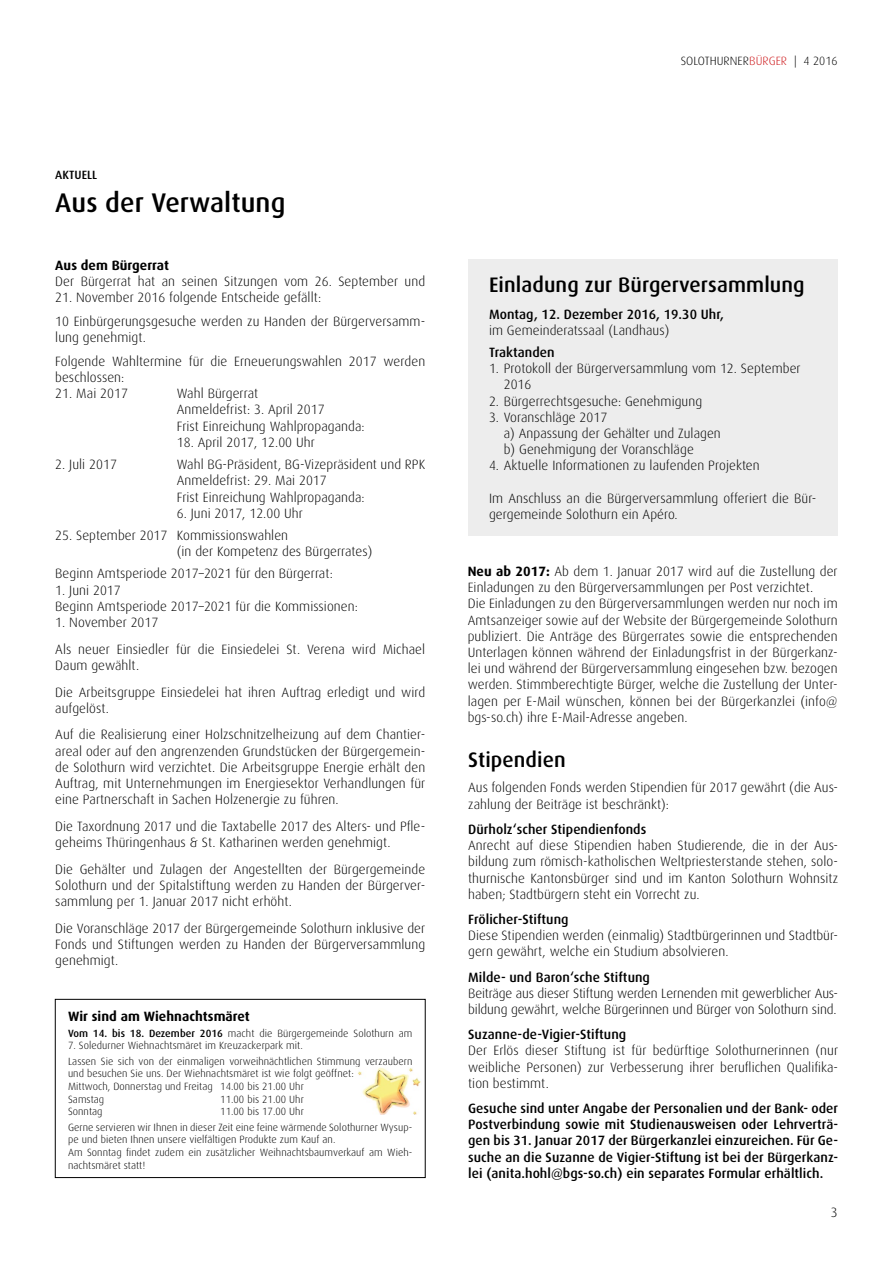
<style>
.page{position:relative;width:893px;height:1263px;background:#fff}
.page>*{position:absolute;margin:0;border:0;box-sizing:border-box;transform-origin:0 0}
.t1{font:500 27px "Dax";letter-spacing:.005em;color:#000}
.t2{font:500 21px "Dax";letter-spacing:.005em;color:#000}
.t3{font:300 13.5px/16.2px "Dax";letter-spacing:.005em;color:#000}
.t4{font:500 13.5px/16.2px "Dax";letter-spacing:.005em;color:#000;text-align:justify}
.t5{font:700 13.5px "Dax";letter-spacing:.005em;color:#000}
.t6{font:300 12px "Dax";letter-spacing:.005em;color:#000}
.t7{font:500 12px "Dax";color:#000}
.t8{font:300 10.5px/12.6px "Dax";letter-spacing:.005em;color:#000}
.s1{font-weight:500}
.s2{color:#cd171a}
.s3{font-weight:700}
</style>
<div class="page">
<div style="left:468px;top:259px;width:370px;height:277px;background:#ededed"></div>
<div style="left:55px;top:999px;width:371px;height:179px;border:1px solid #000"></div>
<img style="left:358px;top:1068px;width:63px;height:46px">
<p class="t7" style="left:55px;top:168px;width:44px">AKTUELL</p>
<h1 class="t1" style="left:55px;top:188px;width:232px">Aus der Verwaltung</h1>
<p class="t5" style="left:55px;top:258px;width:115px">Aus dem Bürgerrat</p>
<p class="t3" style="left:55px;top:273px;width:371px">Der Bürgerrat hat an seinen Sitzungen vom 26. September und</p>
<p class="t3" style="left:55px;top:286px;width:371px;line-height:23.7px">21. November 2016 folgende Entscheide gefällt:<br>10 Einbürgerungsgesuche werden zu Handen der Bürgerversamm-</p>
<p class="t3" style="left:55px;top:326px;width:371px;line-height:23.7px">lung genehmigt.<br>Folgende Wahltermine für die Erneuerungswahlen 2017 werden</p>
<p class="t3" style="left:55px;top:369px;width:71px">beschlossen:</p>
<p class="t3" style="left:55px;top:386px;width:74px">21. Mai 2017</p>
<p class="t3" style="left:177px;top:386px;width:189px">Wahl Bürgerrat<br>Anmeldefrist: 3. April 2017<br>Frist Einreichung Wahlpropaganda:</p>
<p class="t3" style="left:177px;top:434px;width:140px">18. April 2017, 12.00 Uhr</p>
<p class="t3" style="left:55px;top:456px;width:63px">2. Juli 2017</p>
<p class="t3" style="left:177px;top:456px;width:250px">Wahl BG-Präsident, BG-Vizepräsident und RPK<br>Anmeldefrist: 29. Mai 2017<br>Frist Einreichung Wahlpropaganda:</p>
<p class="t3" style="left:177px;top:505px;width:128px">6. Juni 2017, 12.00 Uhr</p>
<p class="t3" style="left:177px;top:527px;width:197px;text-indent:-122px">25. September 2017 Kommissionswahlen<br>(in der Kompetenz des Bürgerrates)</p>
<p class="t3" style="left:55px;top:566px;width:279px">Beginn Amtsperiode 2017–2021 für den Bürgerrat:</p>
<p class="t3" style="left:55px;top:582px;width:304px">1. Juni 2017<br>Beginn Amtsperiode 2017–2021 für die Kommissionen:</p>
<p class="t3" style="left:55px;top:609px;width:371px;line-height:26.7px">1. November 2017<br>Als neuer Einsiedler für die Einsiedelei St. Verena wird Michael</p>
<p class="t3" style="left:55px;top:652px;width:371px;line-height:26.7px">Daum gewählt.<br>Die Arbeitsgruppe Einsiedelei hat ihren Auftrag erledigt und wird</p>
<p class="t3" style="left:55px;top:695px;width:371px;line-height:26.7px">aufgelöst.<br>Auf die Realisierung einer Holzschnitzelheizung auf dem Chantier-</p>
<p class="t3" style="left:55px;top:743px;width:371px;text-align:justify">areal oder auf den angrenzenden Grundstücken der Bürgergemein&shy;de Solothurn wird verzichtet. Die Arbeitsgruppe Energie erhält den Auftrag, mit Unternehmungen im Energiesektor Verhandlungen für eine Partnerschaft in Sachen Holzenergie zu führen.</p>
<p class="t3" style="left:55px;top:818px;width:371px">Die Taxordnung 2017 und die Taxtabelle 2017 des Alters- und Pfle&shy;geheims Thüringenhaus &amp; St. Katharinen werden genehmigt.</p>
<p class="t3" style="left:55px;top:861px;width:371px;text-align:justify">Die Gehälter und Zulagen der Angestellten der Bürgergemeinde Solothurn und der Spitalstiftung werden zu Handen der Bürgerver&shy;sammlung per 1. Januar 2017 nicht erhöht.</p>
<p class="t3" style="left:55px;top:920px;width:371px;text-align:justify">Die Voranschläge 2017 der Bürgergemeinde Solothurn inklusive der Fonds und Stiftungen werden zu Handen der Bürgerversammlung genehmigt.</p>
<p class="t5" style="left:68px;top:1009px;width:183px">Wir sind am Wiehnachtsmäret</p>
<p class="t8" style="left:68px;top:1027px;width:346px"><span class="s1">Vom 14. bis 18. Dezember 2016</span> macht die Bürgergemeinde Solothurn am</p>
<p class="t8" style="left:68px;top:1038px;width:346px;line-height:15.6px">7. Soledurner Wiehnachtsmäret im Kreuzackerpark mit.<br>Lassen Sie sich von der einmaligen vorweihnächtlichen Stimmung verzaubern</p>
<p class="t8" style="left:68px;top:1067px;width:287px">und besuchen Sie uns. Der Wiehnachtsmäret ist wie folgt geöffnet:<br>Mittwoch, Donnerstag und Freitag 14.00 bis 21.00 Uhr<br>Samstag</p>
<p class="t8" style="left:220px;top:1093px;width:85px">11.00 bis 21.00 Uhr</p>
<p class="t8" style="left:68px;top:1104px;width:346px;line-height:15.6px;text-indent:152px">11.00 bis 17.00 Uhr<br>Gerne servieren wir Ihnen in dieser Zeit eine feine wärmende Solothurner Wysup-</p>
<p class="t8" style="left:68px;top:1133px;width:346px">pe und bieten Ihnen unsere vielfältigen Produkte zum Kauf an.<br>Am Sonntag findet zudem ein zusätzlicher Weihnachtsbaumverkauf am Wieh&shy;nachtsmäret statt!</p>
<p class="t8" style="left:68px;top:1105px;width:36px">Sonntag</p>
<p class="t6" style="left:681px;top:54px;width:158px">SOLOTHURNER<span class="s2">BÜRGER</span> | 4 2016</p>
<h2 class="t2" style="left:489px;top:273px;width:317px">Einladung zur Bürgerversammlung</h2>
<p class="t4" style="left:489px;top:306px;width:236px">Montag, 12. Dezember 2016, 19.30 Uhr,</p>
<p class="t3" style="left:489px;top:322px;width:182px">im Gemeinderatssaal (Landhaus)</p>
<p class="t4" style="left:489px;top:344px;width:67px">Traktanden</p>
<p class="t3" style="left:504px;top:361px;width:298px;text-indent:-15px">1. Protokoll der Bürgerversammlung vom 12. September<br>2016</p>
<p class="t3" style="left:489px;top:393px;width:215px">2. Bürgerrechtsgesuche: Genehmigung</p>
<p class="t3" style="left:504px;top:409px;width:219px;text-indent:-15px">3. Voranschläge 2017<br>a) Anpassung der Gehälter und Zulagen b) Genehmigung der Voranschläge</p>
<p class="t3" style="left:489px;top:458px;width:272px">4. Aktuelle Informationen zu laufenden Projekten</p>
<p class="t3" style="left:489px;top:490px;width:329px">Im Anschluss an die Bürgerversammlung offeriert die Bür&shy;gergemeinde Solothurn ein Apéro.</p>
<p class="t3" style="left:468px;top:563px;width:371px"><span class="s3">Neu ab 2017:</span> Ab dem 1. Januar 2017 wird auf die Zustellung der Einladungen zu den Bürgerversammlungen per Post verzichtet.<br>Die Einladungen zu den Bürgerversammlungen werden nur noch im Amtsanzeiger sowie auf der Website der Bürgergemeinde Solothurn publiziert. Die Anträge des Bürgerrates sowie die entsprechenden Unterlagen können während der Einladungsfrist in der Bürgerkanz&shy;lei und während der Bürgerversammlung eingesehen bzw. bezogen werden. Stimmberechtigte Bürger, welche die Zustellung der Unter&shy;lagen per E-Mail wünschen, können bei der Bürgerkanzlei (info@ bgs-so.ch) ihre E-Mail-Adresse angeben.</p>
<h2 class="t2" style="left:468px;top:748px;width:99px">Stipendien</h2>
<p class="t3" style="left:468px;top:780px;width:371px">Aus folgenden Fonds werden Stipendien für 2017 gewährt (die Aus&shy;zahlung der Beiträge ist beschränkt):</p>
<p class="t4" style="left:468px;top:821px;width:180px">Dürholz‘scher Stipendienfonds</p>
<p class="t3" style="left:468px;top:837px;width:371px;text-align:justify">Anrecht auf diese Stipendien haben Studierende, die in der Aus&shy;bildung zum römisch-katholischen Weltpriesterstande stehen, solo&shy;thurnische Kantonsbürger sind und im Kanton Solothurn Wohnsitz haben; Stadtbürgern steht ein Vorrecht zu.</p>
<p class="t4" style="left:468px;top:911px;width:102px">Frölicher-Stiftung</p>
<p class="t3" style="left:468px;top:927px;width:371px">Diese Stipendien werden (einmalig) Stadtbürgerinnen und Stadtbür&shy;gern gewährt, welche ein Studium absolvieren.</p>
<p class="t4" style="left:468px;top:969px;width:183px">Milde- und Baron‘sche Stiftung</p>
<p class="t3" style="left:468px;top:985px;width:371px">Beiträge aus dieser Stiftung werden Lernenden mit gewerblicher Aus&shy;bildung gewährt, welche Bürgerinnen und Bürger von Solothurn sind.</p>
<p class="t4" style="left:468px;top:1026px;width:160px">Suzanne-de-Vigier-Stiftung</p>
<p class="t3" style="left:468px;top:1043px;width:371px;text-align:justify">Der Erlös dieser Stiftung ist für bedürftige Solothurnerinnen (nur weibliche Personen) zur Verbesserung ihrer beruflichen Qualifika&shy;tion bestimmt.</p>
<p class="t4" style="left:468px;top:1100px;width:371px">Gesuche sind unter Angabe der Personalien und der Bank- oder Postverbindung sowie mit Studienausweisen oder Lehrverträ&shy;gen bis 31. Januar 2017 der Bürgerkanzlei einzureichen. Für Ge&shy;suche an die Suzanne de Vigier-Stiftung ist bei der Bürgerkanz&shy;lei (anita.hohl@bgs-so.ch) ein separates Formular erhältlich.</p>
<p class="t3" style="left:831px;top:1204px;width:8px">3</p>
</div>
